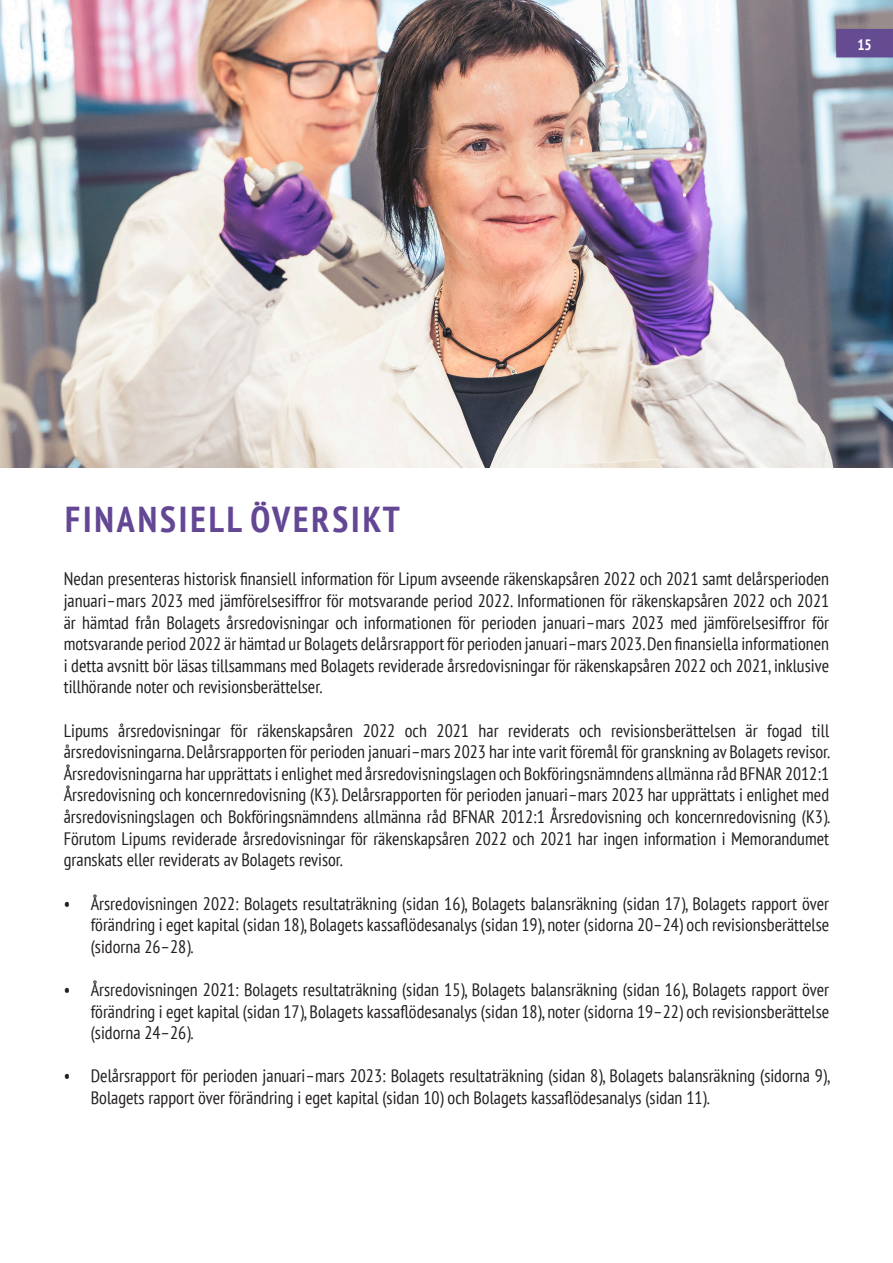
<style>
.page{position:relative;width:893px;height:1263px;background:#fff}
.page>*{position:absolute;margin:0;border:0;box-sizing:border-box;transform-origin:0 0}
.t1{font:700 condensed 36px "PT Sans";letter-spacing:.08em;color:#634795}
.t2{font:condensed 18px/21.6px "PT Sans";color:#231f20;text-align:justify}
.t3{font:700 condensed 15px "PT Sans";color:#fff}
</style>
<div class="page">
<img style="left:0;top:0;width:893px;height:468px">
<div style="left:836px;top:29px;width:57px;height:28px;background:#654b91"></div>
<p class="t3" style="left:857px;top:35px;width:16px">15</p>
<h1 class="t1" style="left:65px;top:495px;width:336px">FINANSIELL ÖVERSIKT</h1>
<p class="t2" style="left:64px;top:568px;width:767px">Nedan presenteras historisk finansiell information för Lipum avseende räkenskapsåren 2022 och 2021 samt delårsperioden januari–mars 2023 med jämförelsesiffror för motsvarande period 2022. Informationen för räkenskapsåren 2022 och 2021 är hämtad från Bolagets årsredovisningar och informationen för perioden januari–mars 2023 med jämförelsesiffror för motsvarande period 2022 är hämtad ur Bolagets delårsrapport för perioden januari–mars 2023. Den finansiella informationen i detta avsnitt bör läsas tillsammans med Bolagets reviderade årsredovisningar för räkenskapsåren 2022 och 2021, inklusive tillhörande noter och revisionsberättelser.</p>
<p class="t2" style="left:64px;top:719px;width:768px">Lipums årsredovisningar för räkenskapsåren 2022 och 2021 har reviderats och revisionsberättelsen är fogad till årsredovisningarna. Delårsrapporten för perioden januari–mars 2023 har inte varit föremål för granskning av Bolagets revisor.<br>Årsredovisningarna har upprättats i enlighet med årsredovisningslagen och Bokföringsnämndens allmänna råd BFNAR 2012:1<br>Årsredovisning och koncernredovisning (K3). Delårsrapporten för perioden januari–mars 2023 har upprättats i enlighet med årsredovisningslagen och Bokföringsnämndens allmänna råd BFNAR 2012:1 Årsredovisning och koncernredovisning (K3).<br>Förutom Lipums reviderade årsredovisningar för räkenskapsåren 2022 och 2021 har ingen information i Memorandumet granskats eller reviderats av Bolagets revisor.</p>
<p class="t2" style="left:91px;top:892px;width:740px;text-indent:-27px">• Årsredovisningen 2022: Bolagets resultaträkning (sidan 16), Bolagets balansräkning (sidan 17), Bolagets rapport över förändring i eget kapital (sidan 18), Bolagets kassaflödesanalys (sidan 19), noter (sidorna 20–24) och revisionsberättelse (sidorna 26–28).</p>
<p class="t2" style="left:91px;top:978px;width:740px;text-indent:-27px">• Årsredovisningen 2021: Bolagets resultaträkning (sidan 15), Bolagets balansräkning (sidan 16), Bolagets rapport över förändring i eget kapital (sidan 17), Bolagets kassaflödesanalys (sidan 18), noter (sidorna 19–22) och revisionsberättelse (sidorna 24–26).</p>
<p class="t2" style="left:91px;top:1065px;width:741px;text-indent:-27px">• Delårsrapport för perioden januari–mars 2023: Bolagets resultaträkning (sidan 8), Bolagets balansräkning (sidorna 9),<br>Bolagets rapport över förändring i eget kapital (sidan 10) och Bolagets kassaflödesanalys (sidan 11).</p>
</div>
